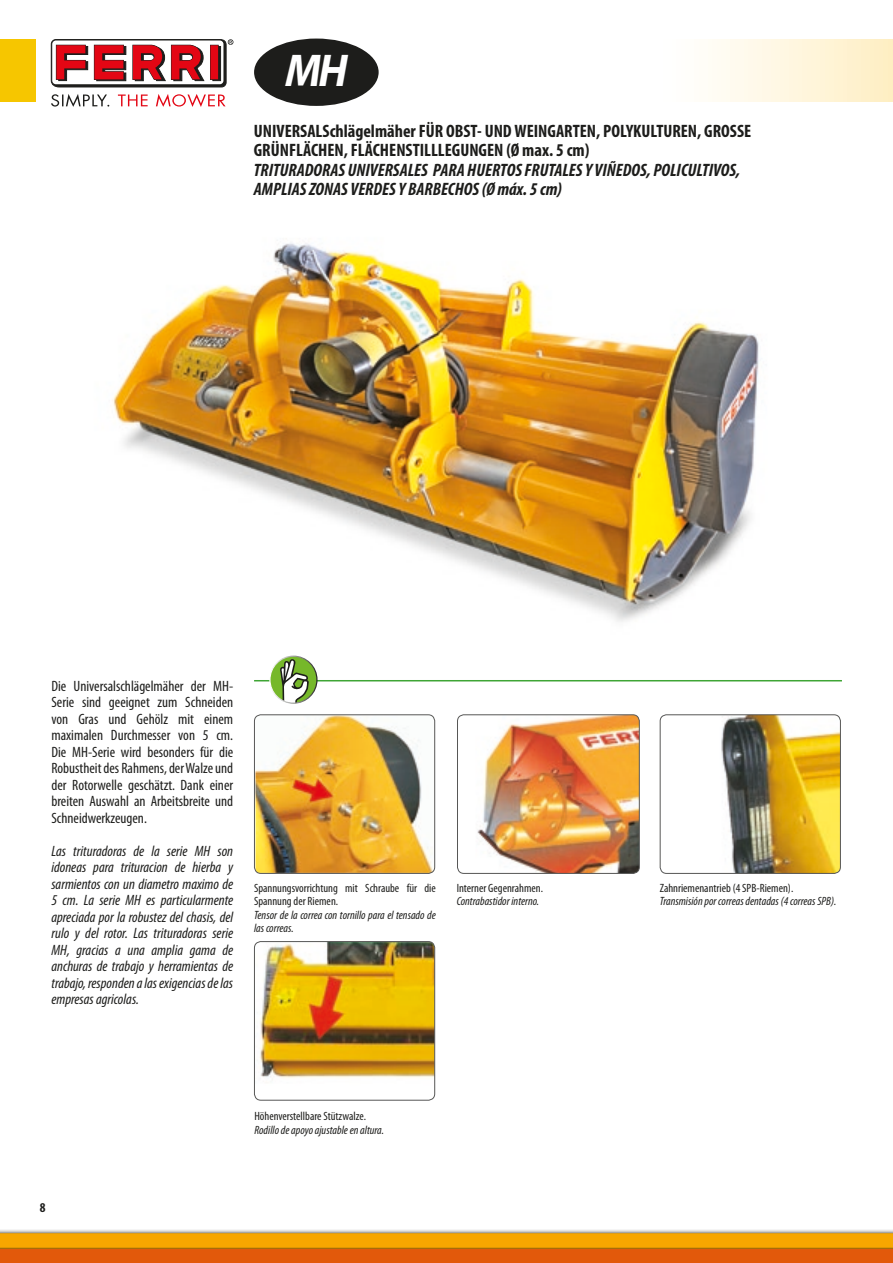
<style>
.page{position:relative;width:893px;height:1263px;background:#fff}
.page>*{position:absolute;margin:0;border:0;box-sizing:border-box;transform-origin:0 0}
.t1{font:italic 700 46.2px "Myriad Pro";color:#fff;scale:.95 1}
.t2{font:700 condensed 18px/19.5px "Myriad Pro";color:#1d1d1b}
.t3{font:italic 700 condensed 18px/19.5px "Myriad Pro";color:#1d1d1b}
.t4{font:italic condensed 15px/16.5px "Myriad Pro";color:#1d1d1b;text-align:justify}
.t5{font:condensed 15px/16.5px "Myriad Pro";color:#1d1d1b;text-align:justify}
.t6{font:700 condensed 13.5px "Myriad Pro";color:#1d1d1b}
.t7{font:italic condensed 12px/13.5px "Myriad Pro";color:#1d1d1b}
.t8{font:condensed 12px/13.5px "Myriad Pro";color:#1d1d1b}
</style>
<div class="page">
<svg style="left:0;top:1230px;width:893px;height:3px;background:#c7c7c7"></svg>
<svg style="left:0;top:1233px;width:893px;height:30px;background:#e87f06"></svg>
<div style="left:653px;top:39px;width:240px;height:63px;background:linear-gradient(to right,#fff,#feefc5)"></div>
<div style="left:0;top:39px;width:35px;height:63px;background:#f6c600"></div>
<svg style="left:51px;top:94px;width:58px;height:13px"></svg>
<svg style="left:118px;top:94px;width:108px;height:13px"></svg>
<svg style="left:51px;top:39px;width:182px;height:48px"></svg>
<svg style="left:254px;top:39px;width:125px;height:67px"></svg>
<img style="left:254px;top:941px;width:181px;height:139px">
<div style="left:254px;top:941px;width:181px;height:159px;border:1px solid #575756;border-radius:6px"></div>
<img style="left:256px;top:716px;width:177px;height:156px">
<div style="left:254px;top:714px;width:181px;height:160px;border:1px solid #575756;border-radius:6px"></div>
<img style="left:721px;top:716px;width:118px;height:156px">
<div style="left:660px;top:714px;width:181px;height:160px;border:1px solid #575756;border-radius:6px"></div>
<hr style="left:254px;top:680px;width:588px;height:1px;background:#3fa535">
<svg style="left:270px;top:656px;width:47px;height:47px"></svg>
<svg style="left:280px;top:659px;width:29px;height:43px"></svg>
<div style="left:269px;top:656px;width:49px;height:48px;border:1px solid #fff;border-radius:50%"></div>
<img style="left:112px;top:243px;width:647px;height:379px">
<img style="left:477px;top:716px;width:161px;height:156px">
<div style="left:457px;top:714px;width:183px;height:160px;border:1px solid #575756;border-radius:6px"></div>
<h1 class="t1" style="left:285px;top:40px;width:67px">MH</h1>
<p class="t2" style="left:254px;top:121px;width:499px">UNIVERSALSchlägelmäher FÜR OBST- UND WEINGARTEN, POLYKULTUREN, GROSSE<br>GRÜNFLÄCHEN, FLÄCHENSTILLLEGUNGEN (Ø max. 5 cm)</p>
<p class="t3" style="left:254px;top:160px;width:488px">TRITURADORAS UNIVERSALES PARA HUERTOS FRUTALES Y VIÑEDOS, POLICULTIVOS,<br>AMPLIAS ZONAS VERDES Y BARBECHOS (Ø máx. 5 cm)</p>
<p class="t5" style="left:51px;top:677px;width:183px">Die Universalschlägelmäher der MH-Serie sind geeignet zum Schneiden von Gras und Gehölz mit einem maximalen Durchmesser von 5 cm.<br>Die MH-Serie wird besonders für die Robustheit des Rahmens, der Walze und der Rotorwelle geschätzt. Dank einer breiten Auswahl an Arbeitsbreite und Schneidwerkzeugen.</p>
<p class="t4" style="left:51px;top:842px;width:183px">Las trituradoras de la serie MH son idoneas para trituracion de hierba y sarmientos con un diametro maximo de 5 cm. La serie MH es particularmente apreciada por la robustez del chasis, del rulo y del rotor. Las trituradoras serie MH, gracias a una amplia gama de anchuras de trabajo y herramientas de trabajo, responden a las exigencias de las empresas agricolas.</p>
<p class="t8" style="left:254px;top:881px;width:183px">Spannungsvorrichtung mit Schraube für die<br>Spannung der Riemen.</p>
<p class="t7" style="left:254px;top:908px;width:183px">Tensor de la correa con tornillo para el tensado de las correas.</p>
<p class="t8" style="left:457px;top:881px;width:88px">Interner Gegenrahmen.</p>
<p class="t7" style="left:457px;top:894px;width:84px">Contrabastidor interno.</p>
<p class="t6" style="left:40px;top:1199px;width:7px">8</p>
<p class="t8" style="left:254px;top:1109px;width:113px">Höhenverstellbare Stützwalze.</p>
<p class="t7" style="left:254px;top:1123px;width:131px">Rodillo de apoyo ajustable en altura.</p>
<p class="t8" style="left:660px;top:881px;width:135px">Zahnriemenantrieb (4 SPB-Riemen).</p>
<p class="t7" style="left:660px;top:894px;width:178px">Transmisión por correas dentadas (4 correas SPB).</p>
</div>
